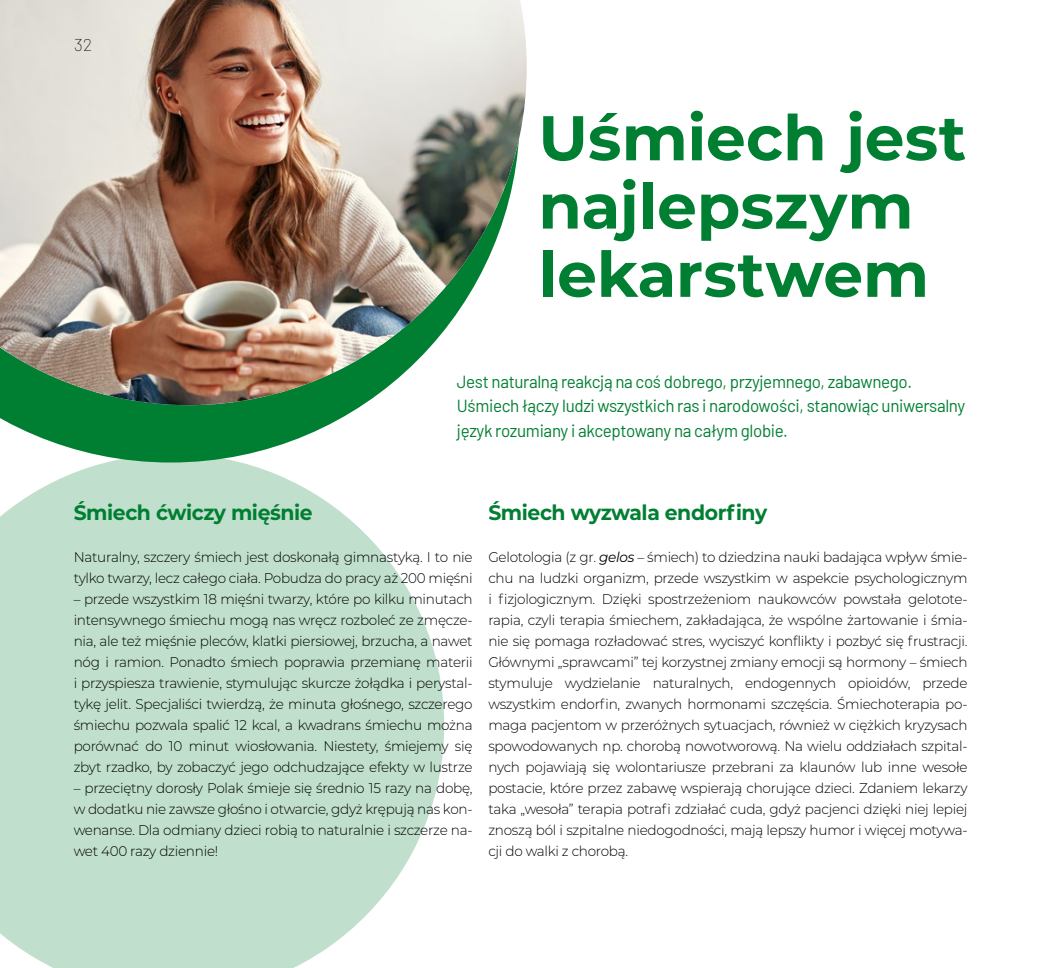
<style>
.page{position:relative;width:1042px;height:968px;background:#fff}
.page>*{position:absolute;margin:0;border:0;box-sizing:border-box;transform-origin:0 0}
.t1{font:700 63px/68.2px "Montserrat";color:#007f32}
.t2{font:700 21px "Montserrat";letter-spacing:-.02em;color:#007f32}
.t3{font:17.5px/24.5px "Barlow";letter-spacing:-.02em;color:#007f32}
.t4{font:100 17.5px "Barlow";color:#000}
.t5{font:300 14px/21px "Montserrat";letter-spacing:-.02em;color:#000;text-align:justify}
.s1{font-weight:400;font-style:italic}
</style>
<div class="page">
<svg style="left:0;top:462px;width:444px;height:505px;background:#c7e2d2"></svg>
<svg style="left:0;top:405px;width:363px;height:57px;fill:#007f32"></svg>
<img style="left:0;top:0;width:527px;height:405px">
<p class="t4" style="left:74px;top:32px;width:20px">32</p>
<h1 class="t1" style="left:538px;top:101px;width:429px">Uśmiech jest najlepszym lekarstwem</h1>
<p class="t3" style="left:457px;top:368px;width:510px">Jest naturalną reakcją na coś dobrego, przyjemnego, zabawnego.<br>Uśmiech łączy ludzi wszystkich ras i narodowości, stanowiąc uniwersalny język rozumiany i akceptowany na całym globie.</p>
<h2 class="t2" style="left:74px;top:497px;width:241px">Śmiech ćwiczy mięśnie</h2>
<p class="t5" style="left:74px;top:545px;width:400px">Naturalny, szczery śmiech jest doskonałą gimnastyką. I to nie tylko twarzy, lecz całego ciała. Pobudza do pracy aż 200 mięśni</p>
<p class="t5" style="left:74px;top:587px;width:400px">– przede wszystkim 18 mięśni twarzy, które po kilku minutach intensywnego śmiechu mogą nas wręcz rozboleć ze zmęcze&shy;nia, ale też mięśnie pleców, klatki piersiowej, brzucha, a nawet nóg i ramion. Ponadto śmiech poprawia przemianę materii i przyspiesza trawienie, stymulując skurcze żołądka i perystal&shy;tykę jelit. Specjaliści twierdzą, że minuta głośnego, szczerego śmiechu pozwala spalić 12 kcal, a kwadrans śmiechu można porównać do 10 minut wiosłowania. Niestety, śmiejemy się zbyt rzadko, by zobaczyć jego odchudzające efekty w lustrze</p>
<p class="t5" style="left:74px;top:776px;width:400px">– przeciętny dorosły Polak śmieje się średnio 15 razy na dobę, w dodatku nie zawsze głośno i otwarcie, gdyż krępują nas kon&shy;wenanse. Dla odmiany dzieci robią to naturalnie i szczerze na&shy;wet 400 razy dziennie!</p>
<h2 class="t2" style="left:488px;top:497px;width:280px">Śmiech wyzwala endorfiny</h2>
<p class="t5" style="left:488px;top:545px;width:481px">Gelotologia (z gr. <span class="s1">gelos</span> – śmiech) to dziedzina nauki badająca wpływ śmie&shy;chu na ludzki organizm, przede wszystkim w aspekcie psychologicznym i fizjologicznym. Dzięki spostrzeżeniom naukowców powstała gelotote&shy;rapia, czyli terapia śmiechem, zakładająca, że wspólne żartowanie i śmia&shy;nie się pomaga rozładować stres, wyciszyć konflikty i pozbyć się frustracji.<br>Głównymi „sprawcami” tej korzystnej zmiany emocji są hormony – śmiech stymuluje wydzielanie naturalnych, endogennych opioidów, przede wszystkim endorfin, zwanych hormonami szczęścia. Śmiechoterapia po&shy;maga pacjentom w przeróżnych sytuacjach, również w ciężkich kryzysach spowodowanych np. chorobą nowotworową. Na wielu oddziałach szpital&shy;nych pojawiają się wolontariusze przebrani za klaunów lub inne wesołe postacie, które przez zabawę wspierają chorujące dzieci. Zdaniem lekarzy taka „wesoła” terapia potrafi zdziałać cuda, gdyż pacjenci dzięki niej lepiej znoszą ból i szpitalne niedogodności, mają lepszy humor i więcej motywa&shy;cji do walki z chorobą.</p>
</div>
